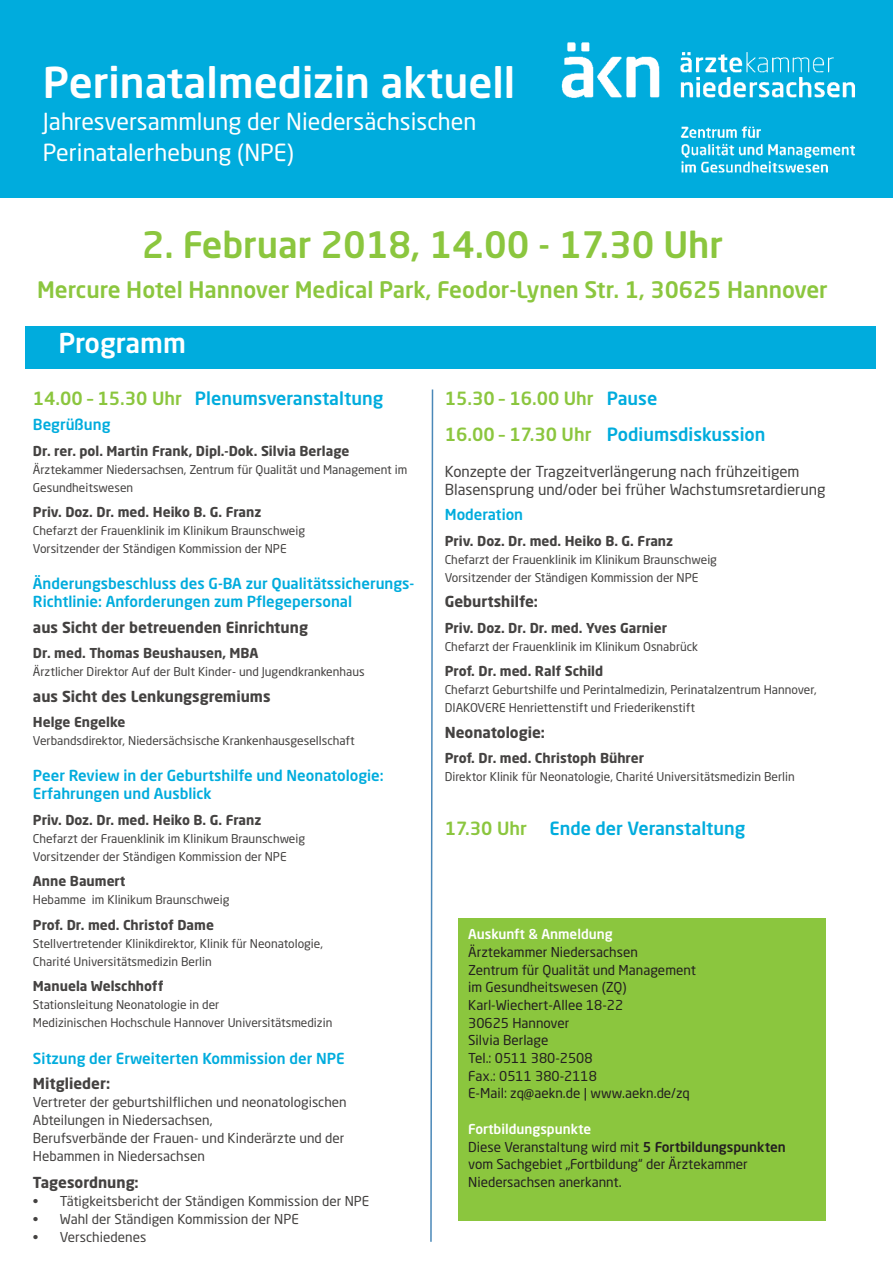
<style>
.page{position:relative;width:893px;height:1263px;background:#fff}
.page>*{position:absolute;margin:0;border:0;box-sizing:border-box;transform-origin:0 0}
.t1{font:500 42px "Neo Sans Std";color:#fff}
.t2{font:500 36px "Neo Sans Std";color:#8bc63e}
.t3{font:500 27px "Neo Sans Std";color:#fff}
.t4{font:23.25px/31.5px "Neo Sans Std";color:#fff}
.t5{font:500 22.5px "Neo Sans Std";color:#8bc63e}
.t6{font:500 18px "Neo Sans Std";color:#00acdd}
.t7{font:500 18px/36px "Neo Sans Std";color:#8bc63e}
.t8{font:500 15px/18px "Neo Sans Std";color:#00acdd}
.t9{font:700 15px "Neo Sans Std";color:#444241}
.t10{font:15px/18px "Neo Sans Std";color:#444241}
.t11{font:13.5px/17.7px "Neo Sans Std";color:#231f20}
.t12{font:700 13.5px "Neo Sans Std";color:#444241}
.t13{font:13.5px/18px "Neo Sans Std";color:#444241}
.t14{font:500 13.5px "Neo Sans Std";color:#fff}
.t15{font:12px/18px "Neo Sans Std";color:#444241}
.s1{color:#8bc63e}
.s2{color:#00acdd}
.s3{font-weight:500;color:#fff}
.s4{font-weight:500}
</style>
<div class="page">
<div style="left:0;top:0;width:893px;height:198px;background:#00acdd"></div>
<img style="left:561px;top:42px;width:294px;height:131px">
<div style="left:25px;top:326px;width:850px;height:42px;background:#00acdd"></div>
<div style="left:458px;top:918px;width:367px;height:302px;background:#8bc63e"></div>
<svg style="left:430px;top:389px;width:4px;height:853px"></svg>
<h1 class="t1" style="left:43px;top:66px;width:474px">Perinatalmedizin aktuell</h1>
<h3 class="t4" style="left:43px;top:108px;width:435px">Jahresversammlung der Niedersächsischen<br>Perinatalerhebung (NPE)</h3>
<h2 class="t2" style="left:142px;top:230px;width:583px">2. Februar 2018, 14.00 - 17.30 Uhr</h2>
<h3 class="t5" style="left:37px;top:281px;width:792px">Mercure Hotel Hannover Medical Park, Feodor-Lynen Str. 1, 30625 Hannover</h3>
<h3 class="t3" style="left:58px;top:332px;width:129px">Programm</h3>
<h3 class="t6" style="left:33px;top:391px;width:352px"><span class="s1">14.00 – 15.30 Uhr</span> Plenumsveranstaltung</h3>
<p class="t8" style="left:33px;top:417px;width:79px">Begrüßung</p>
<p class="t12" style="left:33px;top:446px;width:318px">Dr. rer. pol. Martin Frank, Dipl.-Dok. Silvia Berlage</p>
<p class="t15" style="left:33px;top:462px;width:376px">Ärztekammer Niedersachsen, Zentrum für Qualität und Management im<br>Gesundheitswesen</p>
<p class="t12" style="left:33px;top:507px;width:230px">Priv. Doz. Dr. med. Heiko B. G. Franz</p>
<p class="t15" style="left:33px;top:523px;width:274px">Chefarzt der Frauenklinik im Klinikum Braunschweig<br>Vorsitzender der Ständigen Kommission der NPE</p>
<p class="t8" style="left:33px;top:576px;width:383px">Änderungsbeschluss des G-BA zur Qualitätssicherungs-<br>Richtlinie: Anforderungen zum Pflegepersonal</p>
<p class="t9" style="left:33px;top:621px;width:277px">aus Sicht der betreuenden Einrichtung</p>
<p class="t12" style="left:33px;top:648px;width:227px">Dr. med. Thomas Beushausen, MBA</p>
<p class="t15" style="left:33px;top:664px;width:333px">Ärztlicher Direktor Auf der Bult Kinder- und Jugendkrankenhaus</p>
<p class="t9" style="left:33px;top:690px;width:239px">aus Sicht des Lenkungsgremiums</p>
<p class="t12" style="left:33px;top:717px;width:94px">Helge Engelke</p>
<p class="t15" style="left:33px;top:733px;width:323px">Verbandsdirektor, Niedersächsische Krankenhausgesellschaft</p>
<p class="t8" style="left:33px;top:768px;width:352px">Peer Review in der Geburtshilfe und Neonatologie:<br>Erfahrungen und Ausblick</p>
<p class="t12" style="left:33px;top:815px;width:230px">Priv. Doz. Dr. med. Heiko B. G. Franz</p>
<p class="t15" style="left:33px;top:831px;width:274px">Chefarzt der Frauenklinik im Klinikum Braunschweig<br>Vorsitzender der Ständigen Kommission der NPE</p>
<p class="t12" style="left:33px;top:876px;width:94px">Anne Baumert</p>
<p class="t15" style="left:33px;top:892px;width:198px">Hebamme im Klinikum Braunschweig</p>
<p class="t12" style="left:33px;top:920px;width:183px">Prof. Dr. med. Christof Dame</p>
<p class="t15" style="left:33px;top:936px;width:292px">Stellvertretender Klinikdirektor, Klinik für Neonatologie,<br>Charité Universitätsmedizin Berlin</p>
<p class="t12" style="left:33px;top:981px;width:132px">Manuela Welschhoff</p>
<p class="t15" style="left:33px;top:997px;width:301px">Stationsleitung Neonatologie in der<br>Medizinischen Hochschule Hannover Universitätsmedizin</p>
<p class="t8" style="left:33px;top:1050px;width:313px">Sitzung der Erweiterten Kommission der NPE</p>
<p class="t9" style="left:33px;top:1077px;width:79px">Mitglieder:</p>
<p class="t13" style="left:33px;top:1094px;width:315px">Vertreter der geburtshilflichen und neonatologischen Abteilungen in Niedersachsen,<br>Berufsverbände der Frauen- und Kinderärzte und der Hebammen in Niedersachsen</p>
<p class="t9" style="left:33px;top:1176px;width:107px">Tagesordnung:</p>
<p class="t13" style="left:33px;top:1193px;width:338px">• Tätigkeitsbericht der Ständigen Kommission der NPE</p>
<p class="t13" style="left:33px;top:1211px;width:267px">• Wahl der Ständigen Kommission der NPE</p>
<p class="t13" style="left:33px;top:1229px;width:115px">• Verschiedenes</p>
<h3 class="t7" style="left:445px;top:382px;width:322px">15.30 – 16.00 Uhr <span class="s2">Pause<br></span>16.00 – 17.30 Uhr <span class="s2">Podiumsdiskussion</span></h3>
<p class="t10" style="left:445px;top:464px;width:382px">Konzepte der Tragzeitverlängerung nach frühzeitigem<br>Blasensprung und/oder bei früher Wachstumsretardierung</p>
<p class="t8" style="left:445px;top:507px;width:80px">Moderation</p>
<p class="t12" style="left:445px;top:536px;width:230px">Priv. Doz. Dr. med. Heiko B. G. Franz</p>
<p class="t15" style="left:445px;top:552px;width:274px">Chefarzt der Frauenklinik im Klinikum Braunschweig<br>Vorsitzender der Ständigen Kommission der NPE</p>
<p class="t9" style="left:445px;top:596px;width:95px">Geburtshilfe:</p>
<p class="t12" style="left:445px;top:623px;width:224px">Priv. Doz. Dr. Dr. med. Yves Garnier</p>
<p class="t15" style="left:445px;top:639px;width:255px">Chefarzt der Frauenklinik im Klinikum Osnabrück</p>
<p class="t12" style="left:445px;top:666px;width:160px">Prof. Dr. med. Ralf Schild</p>
<p class="t15" style="left:445px;top:682px;width:373px">Chefarzt Geburtshilfe und Perintalmedizin, Perinatalzentrum Hannover,<br>DIAKOVERE Henriettenstift und Friederikenstift</p>
<p class="t9" style="left:445px;top:726px;width:102px">Neonatologie:</p>
<p class="t12" style="left:445px;top:753px;width:201px">Prof. Dr. med. Christoph Bührer</p>
<p class="t15" style="left:445px;top:769px;width:351px">Direktor Klinik für Neonatologie, Charité Universitätsmedizin Berlin</p>
<h3 class="t6" style="left:445px;top:822px;width:302px"><span class="s1">17.30 Uhr</span> Ende der Veranstaltung</h3>
<p class="t14" style="left:468px;top:929px;width:146px">Auskunft &amp; Anmeldung</p>
<p class="t11" style="left:468px;top:944px;width:229px">Ärztekammer Niedersachsen<br>Zentrum für Qualität und Management im Gesundheitswesen (ZQ)<br>Karl-Wiechert-Allee 18-22<br>30625 Hannover<br>Silvia Berlage<br>Tel.: 0511 380-2508<br>Fax.: 0511 380-2118<br>E-Mail: zq@aekn.de | www.aekn.de/zq</p>
<p class="t11" style="left:468px;top:1121px;width:319px"><span class="s3">Fortbildungspunkte<br></span>Diese Veranstaltung wird mit <span class="s4">5 Fortbildungspunkten </span>vom Sachgebiet „Fortbildung“ der Ärztekammer Niedersachsen anerkannt.</p>
</div>
